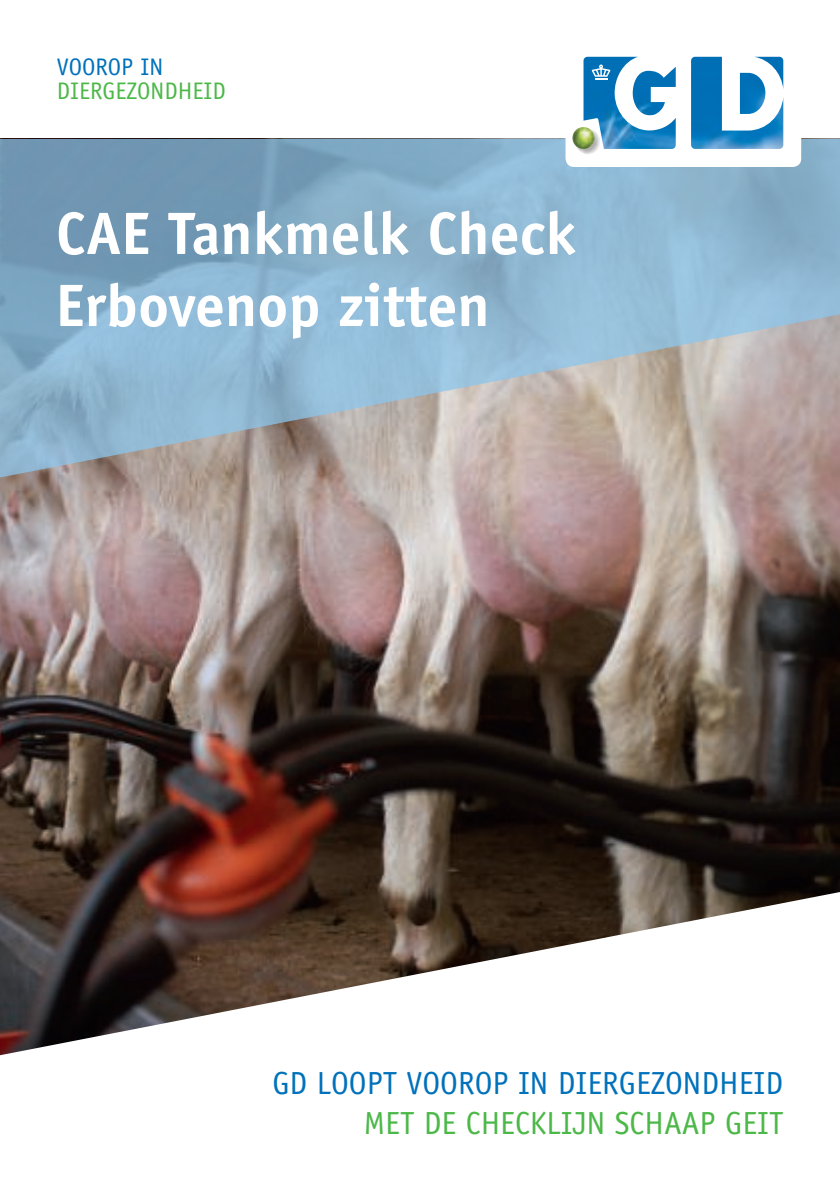
<style>
.page{position:relative;width:840px;height:1191px;background:#fff}
.page>*{position:absolute;margin:0;border:0;box-sizing:border-box;transform-origin:0 0}
.t1{font:700 60px/72px "Officina Sans";color:#fff}
.t2{font:32px "Officina Sans";color:#0071bb}
.t3{font:32px "Officina Sans";color:#4cb848}
.t4{font:24px "Officina Sans";color:#4cb848}
.t5{font:24px "Officina Sans";color:#0071bb}
</style>
<div class="page">
<img style="left:0;top:477px;width:839px;height:412px">
<svg style="left:0;top:477px;width:1px;height:94px"></svg>
<svg style="left:0;top:139px;width:839px;height:338px;background:#95b0c2"></svg>
<svg style="left:0;top:889px;width:839px;height:167px"></svg>
<svg style="left:565px;top:56px;width:235px;height:111px"></svg>
<p class="t5" style="left:57px;top:53px;width:108px">VOOROP IN</p>
<p class="t4" style="left:57px;top:77px;width:170px">DIERGEZONDHEID</p>
<p class="t1" style="left:56px;top:197px;width:522px">CAE Tankmelk Check<br>Erbovenop zitten</p>
<p class="t2" style="left:272px;top:1064px;width:512px">GD LOOPT VOOROP IN DIERGEZONDHEID</p>
<p class="t3" style="left:363px;top:1104px;width:420px">MET DE CHECKLIJN SCHAAP GEIT</p>
</div>
